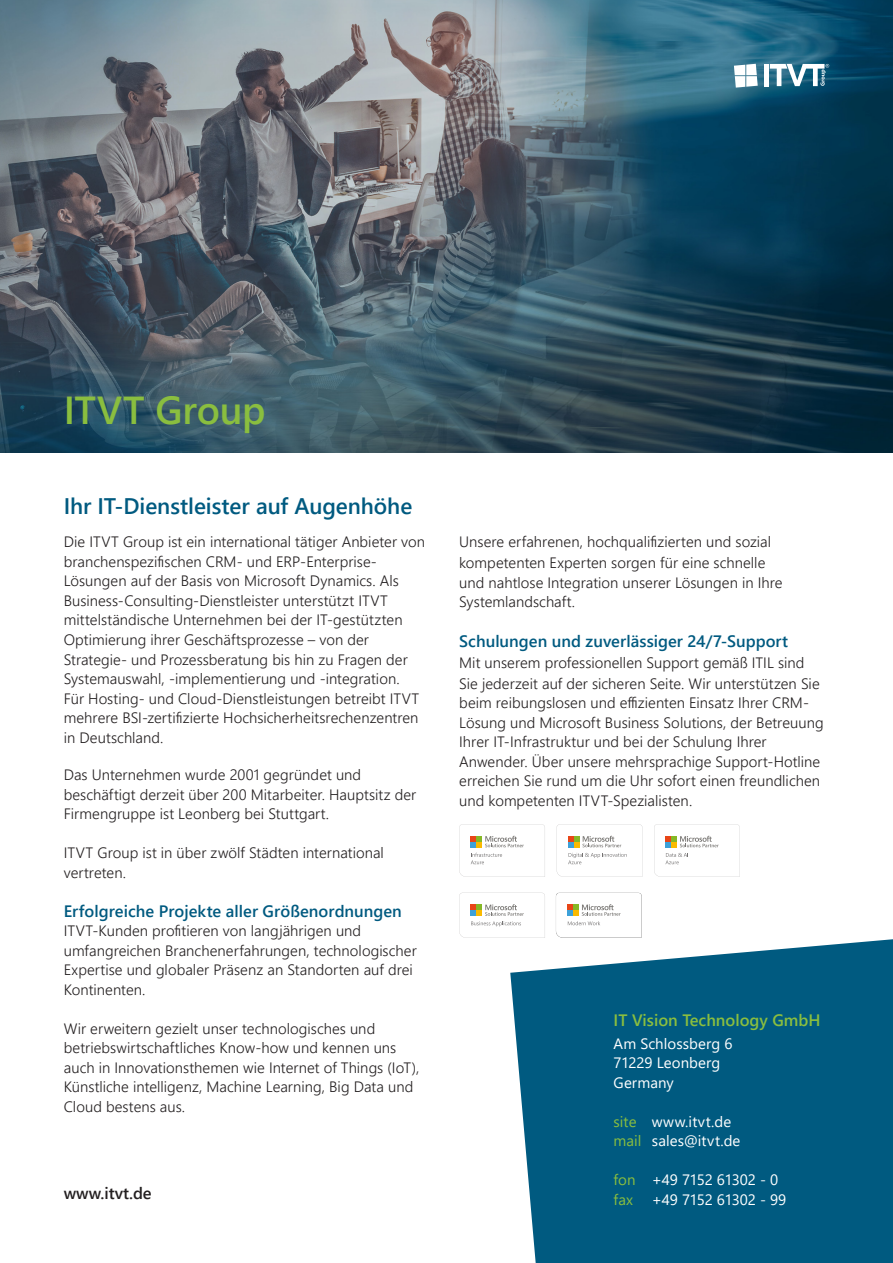
<style>
.page{position:relative;width:893px;height:1263px;background:#fff}
.page>*{position:absolute;margin:0;border:0;box-sizing:border-box;transform-origin:0 0}
.Headline_1{font:600 39px "Segoe UI";letter-spacing:-.005em;color:#8abe3f}
._3_Fließtext{font:600 22.5px "Segoe UI";letter-spacing:-.005em;color:#005a80}
.Fließtext{font:600 16.5px "Segoe UI";color:#005a80}
.Zusatz{font:600 16.5px "Segoe UI";color:#8abe3f}
.Zusatz-2{font:600 16.5px "Segoe UI";color:#231f20}
.Fließtext-2{font:300 15px/19.5px "Segoe UI";letter-spacing:.005em;color:#231f20}
.Zusatz-3{font:15px "Segoe UI";letter-spacing:.005em;color:#fff}
.Zusatz-4{font:15px "Segoe UI";letter-spacing:-.015em;color:#fff}
.s1{color:#8abe3f}
</style>
<div class="page">
<img style="left:0;top:0;width:893px;height:453px">
<svg style="left:734px;top:64px;width:24px;height:24px"></svg>
<div style="left:764px;top:64px;width:5px;height:22px;background:#fff"></div>
<svg style="left:770px;top:64px;width:59px;height:22px"></svg>
<svg style="left:459px;top:893px;width:86px;height:45px"></svg>
<svg style="left:459px;top:824px;width:86px;height:53px"></svg>
<svg style="left:557px;top:824px;width:85px;height:53px"></svg>
<svg style="left:654px;top:824px;width:86px;height:53px"></svg>
<svg style="left:556px;top:893px;width:86px;height:45px"></svg>
<svg style="left:510px;top:939px;width:383px;height:324px;background:#15678a"></svg>
<p class="Headline_1" style="left:64px;top:373px;width:203px">ITVT Group</p>
<p class="_3_Fließtext" style="left:64px;top:485px;width:350px">Ihr IT-Dienstleister auf Augenhöhe</p>
<p class="Fließtext-2" style="left:64px;top:531px;width:363px">Die ITVT Group ist ein international tätiger Anbieter von branchenspezifischen CRM- und ERP-Enterprise-Lösungen auf der Basis von Microsoft Dynamics. Als Business-Consulting-Dienstleister unterstützt ITVT mittelständische Unternehmen bei der IT-gestützten Optimierung ihrer Geschäftsprozesse – von der Strategie- und Prozessberatung bis hin zu Fragen der Systemauswahl, -implementierung und -integration.<br>Für Hosting- und Cloud-Dienstleistungen betreibt ITVT mehrere BSI-zertifizierte Hochsicherheitsrechenzentren in Deutschland.</p>
<p class="Fließtext-2" style="left:64px;top:763px;width:354px">Das Unternehmen wurde 2001 gegründet und beschäftigt derzeit über 200 Mitarbeiter. Hauptsitz der<br>Firmengruppe ist Leonberg bei Stuttgart.</p>
<p class="Fließtext-2" style="left:64px;top:841px;width:322px">ITVT Group ist in über zwölf Städten international vertreten.</p>
<p class="Fließtext" style="left:64px;top:895px;width:340px">Erfolgreiche Projekte aller Größenordnungen</p>
<p class="Fließtext-2" style="left:64px;top:919px;width:354px">ITVT-Kunden profitieren von langjährigen und umfangreichen Branchenerfahrungen, technologischer Expertise und globaler Präsenz an Standorten auf drei Kontinenten.</p>
<p class="Fließtext-2" style="left:64px;top:1017px;width:357px">Wir erweitern gezielt unser technologisches und betriebswirtschaftliches Know-how und kennen uns auch in Innovationsthemen wie Internet of Things (IoT), Künstliche intelligenz, Machine Learning, Big Data und Cloud bestens aus.</p>
<p class="Zusatz-2" style="left:64px;top:1178px;width:89px">www.itvt.de</p>
<p class="Fließtext-2" style="left:459px;top:530px;width:313px;line-height:21px">Unsere erfahrenen, hochqualifizierten und sozial kompetenten Experten sorgen für eine schnelle</p>
<p class="Fließtext-2" style="left:459px;top:571px;width:325px">und nahtlose Integration unserer Lösungen in Ihre<br>Systemlandschaft.</p>
<p class="Fließtext" style="left:459px;top:625px;width:330px">Schulungen und zuverlässiger 24/7-Support</p>
<p class="Fließtext-2" style="left:459px;top:650px;width:362px;line-height:21px">Mit unserem professionellen Support gemäß ITIL sind<br>Sie jederzeit auf der sicheren Seite. Wir unterstützen Sie</p>
<p class="Fließtext-2" style="left:459px;top:691px;width:366px">beim reibungslosen und effizienten Einsatz Ihrer CRM-Lösung und Microsoft Business Solutions, der Betreuung Ihrer IT-Infrastruktur und bei der Schulung Ihrer Anwender. Über unsere mehrsprachige Support-Hotline erreichen Sie rund um die Uhr sofort einen freundlichen und kompetenten ITVT-Spezialisten.</p>
<p class="Zusatz" style="left:614px;top:1004px;width:209px">IT Vision Technology GmbH</p>
<p class="Zusatz-3" style="left:614px;top:1029px;width:120px">Am Schlossberg 6</p>
<p class="Zusatz-3" style="left:614px;top:1049px;width:108px">71229 Leonberg</p>
<p class="Zusatz-3" style="left:614px;top:1068px;width:62px">Germany</p>
<p class="Zusatz-3" style="left:614px;top:1107px;width:119px"><span class="s1">site</span> www.itvt.de</p>
<p class="Zusatz-3" style="left:614px;top:1127px;width:128px"><span class="s1">mail</span> sales@itvt.de</p>
<p class="Zusatz-4" style="left:614px;top:1166px;width:166px"><span class="s1">fon</span> +49 7152 61302 - 0</p>
<p class="Zusatz-4" style="left:614px;top:1185px;width:174px"><span class="s1">fax</span> +49 7152 61302 - 99</p>
</div>
